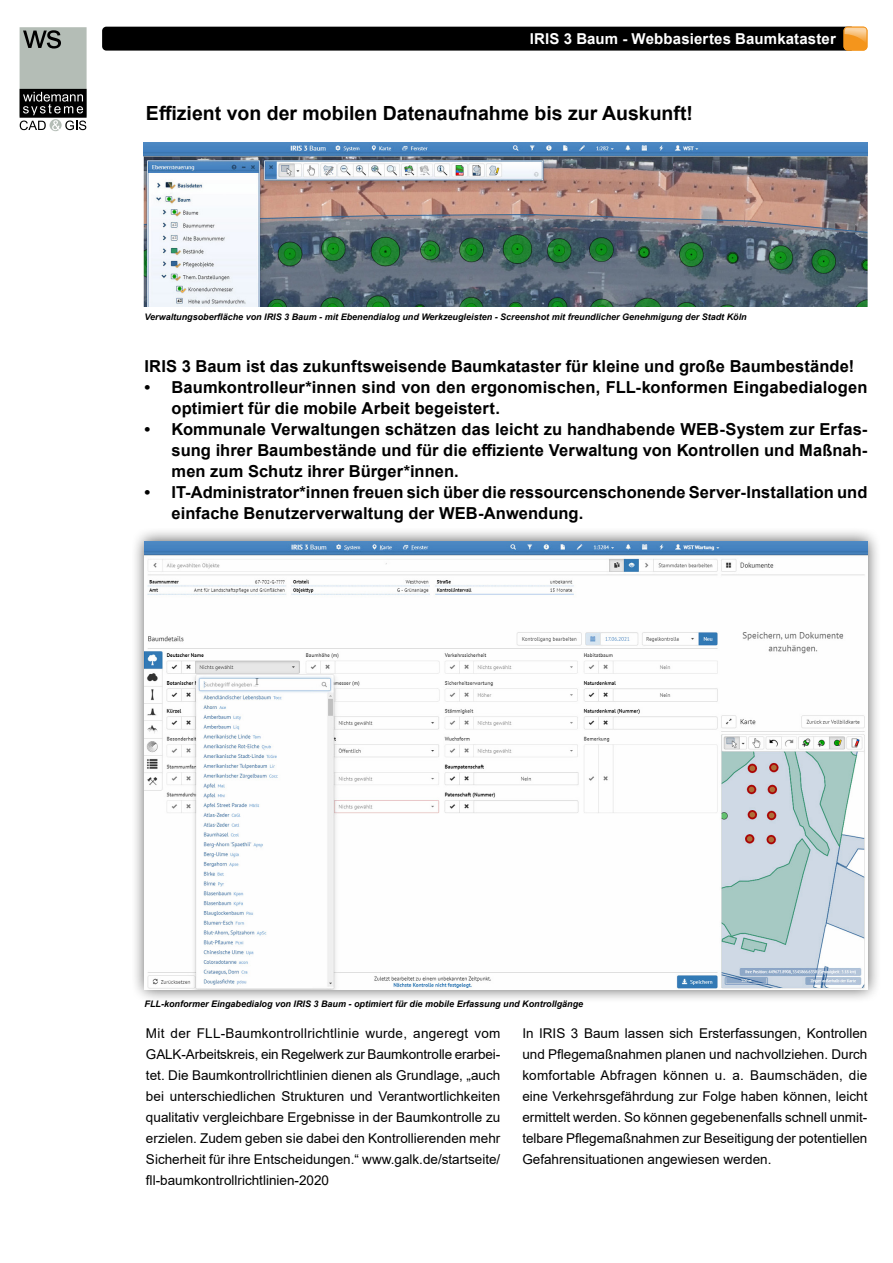
<style>
.page{position:relative;width:893px;height:1263px;background:#fff}
.page>*{position:absolute;margin:0;border:0;box-sizing:border-box;transform-origin:0 0}
.FS_Teaser_schwarz{font:700 19.5px "Arial";color:#000}
.FS_Absatz_ohneEinzug{font:700 16.5px/21px "Arial";letter-spacing:.005em;color:#000}
.t1{font:700 15px "Arial";letter-spacing:.01em;color:#fff}
.FS_Fließtext{font:13.5px/21px "Arial";color:#000;text-align:justify}
.FS_Bildunterschrift{font:italic 700 9px "Arial";color:#000}
</style>
<div class="page">
<img style="left:144px;top:142px;width:723px;height:164px">
<div style="left:130px;top:527px;width:751px;height:476px;background:#000;opacity:.66"></div>
<img style="left:145px;top:541px;width:722px;height:448px">
<svg style="left:102px;top:27px;width:765px;height:24px;background:#0b0906"></svg>
<div style="left:21px;top:28px;width:64px;height:87px;background:#b4bdb6"></div>
<div style="left:20px;top:27px;width:67px;height:89px;border:2px solid #b4bdb6"></div>
<div style="left:20px;top:89px;width:67px;height:29px;border:2px solid #000"></div>
<div style="left:50px;top:119px;width:12px;height:12px;background:#c0c7c2;border-radius:50%"></div>
<svg style="left:20px;top:92px;width:66px;height:38px"></svg>
<svg style="left:23px;top:30px;width:38px;height:19px"></svg>
<p class="t1" style="left:530px;top:29px;width:308px">IRIS 3 Baum - Webbasiertes Baumkataster</p>
<p class="FS_Teaser_schwarz" style="left:146px;top:99px;width:548px">Effizient von der mobilen Datenaufnahme bis zur Auskunft!</p>
<p class="FS_Bildunterschrift" style="left:145px;top:311px;width:604px">Verwaltungsoberfläche von IRIS 3 Baum - mit Ebenendialog und Werkzeugleisten - Screenshot mit freundlicher Genehmigung der Stadt Köln</p>
<p class="FS_Absatz_ohneEinzug" style="left:145px;top:356px;width:711px">IRIS 3 Baum ist das zukunftsweisende Baumkataster für kleine und große Baumbestände!</p>
<p class="FS_Absatz_ohneEinzug" style="left:172px;top:377px;width:697px;text-indent:-27px">• Baumkontrolleur*innen sind von den ergonomischen, FLL-konformen Eingabedialogen optimiert für die mobile Arbeit begeistert.</p>
<p class="FS_Absatz_ohneEinzug" style="left:172px;top:419px;width:697px;text-align:justify;text-indent:-27px">• Kommunale Verwaltungen schätzen das leicht zu handhabende WEB-System zur Erfas&shy;sung ihrer Baumbestände und für die effiziente Verwaltung von Kontrollen und Maßnah&shy;men zum Schutz ihrer Bürger*innen.</p>
<p class="FS_Absatz_ohneEinzug" style="left:172px;top:482px;width:697px;text-indent:-27px">• IT-Administrator*innen freuen sich über die ressourcenschonende Server-Installation und einfache Benutzerverwaltung der WEB-Anwendung.</p>
<p class="FS_Bildunterschrift" style="left:145px;top:998px;width:440px">FLL-konformer Eingabedialog von IRIS 3 Baum - optimiert für die mobile Erfassung und Kontrollgänge</p>
<p class="FS_Fließtext" style="left:146px;top:1023px;width:356px">Mit der FLL-Baumkontrollrichtlinie wurde, angeregt vom GALK-Arbeitskreis, ein Regelwerk zur Baumkontrolle erarbei&shy;tet. Die Baumkontrollrichtlinien dienen als Grundlage, „auch bei unterschiedlichen Strukturen und Verantwortlichkeiten qualitativ vergleichbare Ergebnisse in der Baumkontrolle zu erzielen. Zudem geben sie dabei den Kontrollierenden mehr Sicherheit für ihre Entscheidungen.“ www.galk.de/startseite/ fll-baumkontrollrichtlinien-2020</p>
<p class="FS_Fließtext" style="left:522px;top:1022px;width:347px">In IRIS 3 Baum lassen sich Ersterfassungen, Kontrollen und Pflegemaßnahmen planen und nachvollziehen. Durch komfortable Abfragen können u. a. Baumschäden, die eine Verkehrsgefährdung zur Folge haben können, leicht ermittelt werden. So können gegebenenfalls schnell unmit&shy;telbare Pflegemaßnahmen zur Beseitigung der potentiellen Gefahrensituationen angewiesen werden.</p>
</div>
